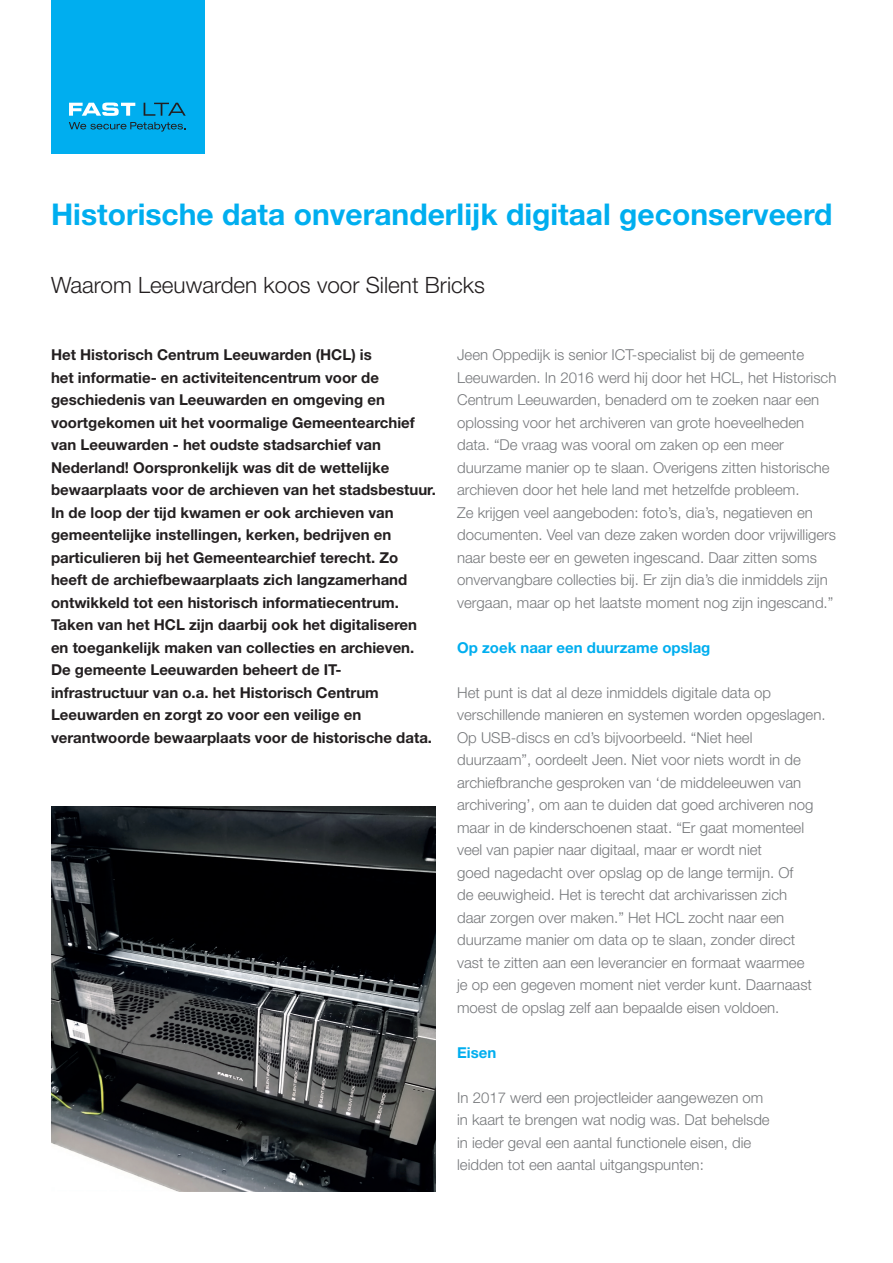
<style>
.page{position:relative;width:893px;height:1263px;background:#fff}
.page>*{position:absolute;margin:0;border:0;box-sizing:border-box;transform-origin:0 0}
.t1{font:700 30px "Helvetica Neue LT Pro";color:#00aeef}
.t2{font:300 22.5px "Helvetica Neue LT Pro";color:#231f20}
.t3{font:300 15px/22.5px "Helvetica Neue LT Pro";color:#76787b}
.t4{font:700 15px/22.5px "Helvetica Neue LT Pro";color:#231f20}
.t5{font:700 15px "Helvetica Neue LT Pro";color:#00aeef}
</style>
<div class="page">
<img style="left:51px;top:807px;width:385px;height:384px">
<div style="left:51px;top:0;width:153px;height:153px;background:#00aeef"></div>
<svg style="left:144px;top:103px;width:42px;height:13px"></svg>
<svg style="left:69px;top:103px;width:66px;height:13px"></svg>
<svg style="left:69px;top:122px;width:117px;height:10px"></svg>
<p class="t1" style="left:51px;top:195px;width:783px">Historische data onveranderlijk digitaal geconserveerd</p>
<p class="t2" style="left:51px;top:271px;width:435px">Waarom Leeuwarden koos voor Silent Bricks</p>
<p class="t4" style="left:51px;top:343px;width:386px">Het Historisch Centrum Leeuwarden (HCL) is<br>het informatie- en activiteitencentrum voor de geschiedenis van Leeuwarden en omgeving en voortgekomen uit het voormalige Gemeentearchief van Leeuwarden - het oudste stadsarchief van Nederland! Oorspronkelijk was dit de wettelijke bewaarplaats voor de archieven van het stadsbestuur.<br>In de loop der tijd kwamen er ook archieven van gemeentelijke instellingen, kerken, bedrijven en particulieren bij het Gemeentearchief terecht. Zo heeft de archiefbewaarplaats zich langzamerhand ontwikkeld tot een historisch informatiecentrum.<br>Taken van het HCL zijn daarbij ook het digitaliseren en toegankelijk maken van collecties en archieven.</p>
<p class="t4" style="left:51px;top:658px;width:383px">De gemeente Leeuwarden beheert de IT&shy;infrastructuur van o.a. het Historisch Centrum Leeuwarden en zorgt zo voor een veilige en verantwoorde bewaarplaats voor de historische data.</p>
<p class="t3" style="left:457px;top:343px;width:381px">Jeen Oppedijk is senior ICT-specialist bij de gemeente Leeuwarden. In 2016 werd hij door het HCL, het Historisch Centrum Leeuwarden, benaderd om te zoeken naar een oplossing voor het archiveren van grote hoeveelheden data. “De vraag was vooral om zaken op een meer duurzame manier op te slaan. Overigens zitten historische archieven door het hele land met hetzelfde probleem.<br>Ze krijgen veel aangeboden: foto’s, dia’s, negatieven en documenten. Veel van deze zaken worden door vrijwilligers naar beste eer en geweten ingescand. Daar zitten soms onvervangbare collecties bij. Er zijn dia’s die inmiddels zijn vergaan, maar op het laatste moment nog zijn ingescand.”</p>
<p class="t5" style="left:457px;top:638px;width:255px">Op zoek naar een duurzame opslag</p>
<p class="t3" style="left:457px;top:681px;width:370px">Het punt is dat al deze inmiddels digitale data op verschillende manieren en systemen worden opgeslagen.<br>Op USB-discs en cd’s bijvoorbeeld. “Niet heel duurzaam”, oordeelt Jeen. Niet voor niets wordt in de archiefbranche gesproken van ‘de middeleeuwen van archivering’, om aan te duiden dat goed archiveren nog maar in de kinderschoenen staat. “Er gaat momenteel veel van papier naar digitaal, maar er wordt niet<br>goed nagedacht over opslag op de lange termijn. Of<br>de eeuwigheid. Het is terecht dat archivarissen zich<br>daar zorgen over maken.” Het HCL zocht naar een duurzame manier om data op te slaan, zonder direct<br>vast te zitten aan een leverancier en formaat waarmee<br>je op een gegeven moment niet verder kunt. Daarnaast moest de opslag zelf aan bepaalde eisen voldoen.</p>
<p class="t5" style="left:457px;top:1043px;width:41px">Eisen</p>
<p class="t3" style="left:457px;top:1086px;width:314px">In 2017 werd een projectleider aangewezen om in kaart te brengen wat nodig was. Dat behelsde in ieder geval een aantal functionele eisen, die leidden tot een aantal uitgangspunten:</p>
</div>
